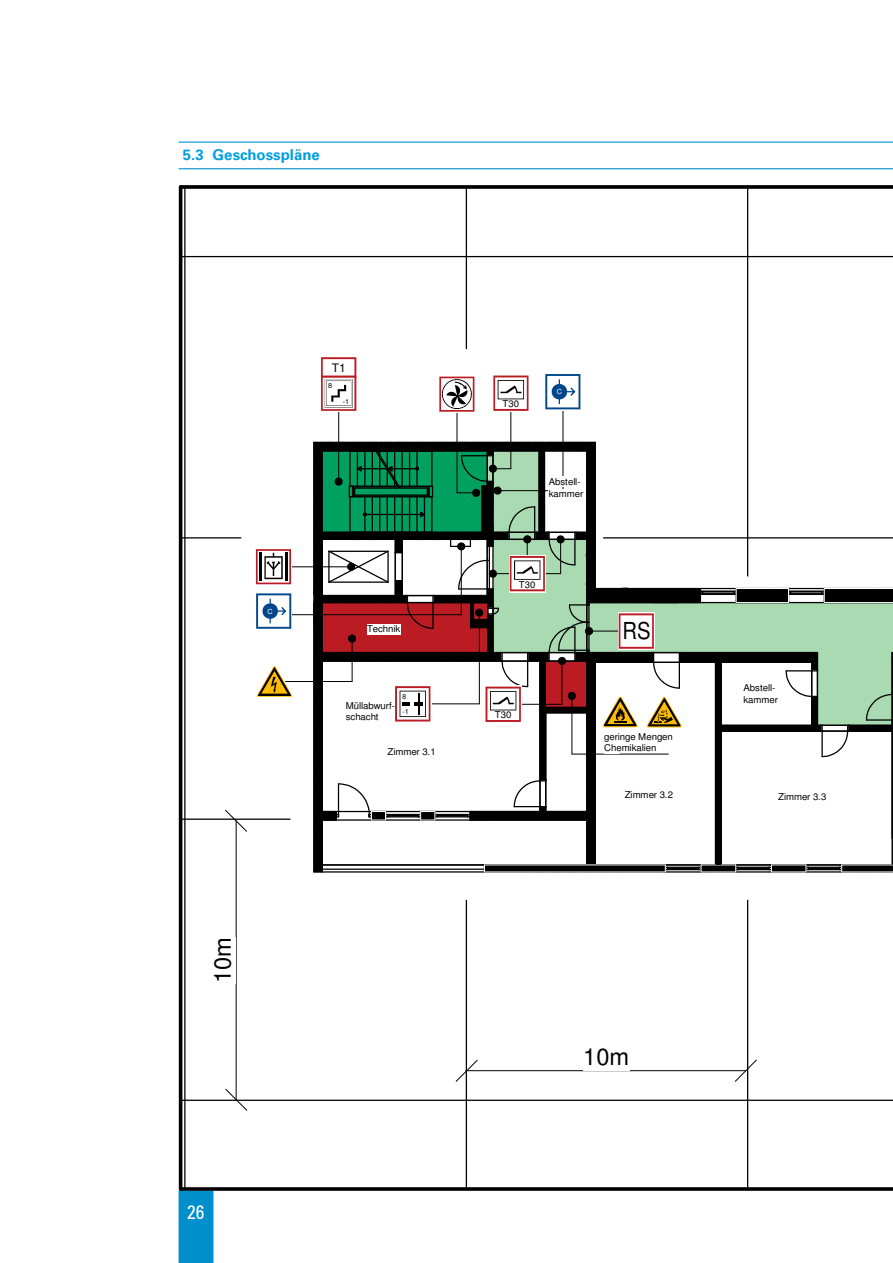
<style>
.page{position:relative;width:893px;height:1263px;background:#fff}
.page>*{position:absolute;margin:0;border:0;box-sizing:border-box;transform-origin:0 0}
.t1{font:23.4px "Helvetica";color:#000}
.t2{font:23.4px "Helvetica";color:#000;scale:.86 1}
.t3{font:condensed 19.35px "Univers LT Pro";color:#fff}
.CI_Artikel_2_Punkte{font:700 15px "Univers LT Pro 65";color:#009ee0}
.t4{font:11.7px "Helvetica";color:#000}
.t5{font:9.3px/11.2px "Helvetica";letter-spacing:-.005em;color:#000}
.t6{font:7.05px "Helvetica";color:#000}
.t7{font:7.05px "Helvetica";color:#fff}
.t8{font:7.05px "Helvetica";color:#000;scale:.96 1}
</style>
<div class="page">
<div style="left:179px;top:1191px;width:34px;height:72px;background:#008fcd"></div>
<hr style="left:180px;top:1099px;width:713px;height:2px;background:#000">
<hr style="left:180px;top:818px;width:713px;height:2px;background:#000">
<hr style="left:180px;top:537px;width:713px;height:1px;background:#000">
<hr style="left:180px;top:256px;width:713px;height:1px;background:#000">
<hr style="left:747px;top:186px;width:1px;height:1003px;background:#000">
<hr style="left:466px;top:186px;width:1px;height:1003px;background:#000">
<hr style="left:184px;top:186px;width:1px;height:1003px;background:#000">
<hr style="left:180px;top:1189px;width:713px;height:1px;background:#000">
<hr style="left:180px;top:186px;width:1px;height:1003px;background:#000">
<svg style="left:181px;top:185px;width:712px;height:4px;background:#131313"></svg>
<hr style="left:179px;top:187px;width:3px;height:1002px;background:#000">
<svg style="left:181px;top:1187px;width:712px;height:4px;fill:#000"></svg>
<hr style="left:563px;top:392px;width:1px;height:99px;background:#000">
<hr style="left:273px;top:614px;width:188px;height:1px;background:#000">
<hr style="left:274px;top:566px;width:77px;height:1px;background:#000">
<svg style="left:255px;top:549px;width:37px;height:36px"></svg>
<svg style="left:256px;top:549px;width:35px;height:35px"></svg>
<hr style="left:259px;top:553px;width:3px;height:28px;background:#000">
<hr style="left:285px;top:553px;width:3px;height:28px;background:#000">
<hr style="left:510px;top:393px;width:1px;height:76px;background:#000">
<svg style="left:510px;top:375px;width:19px;height:37px"></svg>
<svg style="left:493px;top:375px;width:35px;height:36px"></svg>
<hr style="left:338px;top:384px;width:1px;height:97px;background:#000">
<svg style="left:338px;top:357px;width:19px;height:55px"></svg>
<svg style="left:321px;top:357px;width:35px;height:54px"></svg>
<hr style="left:274px;top:681px;width:78px;height:1px;background:#000">
<svg style="left:257px;top:666px;width:35px;height:31px"></svg>
<svg style="left:545px;top:374px;width:36px;height:36px"></svg>
<svg style="left:545px;top:374px;width:35px;height:35px"></svg>
<svg style="left:291px;top:593px;width:1px;height:36px"></svg>
<svg style="left:256px;top:593px;width:35px;height:36px"></svg>
<hr style="left:457px;top:394px;width:1px;height:99px;background:#000">
<svg style="left:312px;top:440px;width:581px;height:434px"></svg>
<svg style="left:439px;top:376px;width:36px;height:37px"></svg>
<svg style="left:439px;top:377px;width:35px;height:35px"></svg>
<hr style="left:466px;top:1070px;width:280px;height:1px;background:#000">
<svg style="left:455px;top:1059px;width:23px;height:23px"></svg>
<svg style="left:734px;top:1059px;width:23px;height:23px"></svg>
<div style="left:583px;top:1044px;width:46px;height:27px;background:#fff"></div>
<hr style="left:236px;top:821px;width:1px;height:280px;background:#000">
<svg style="left:225px;top:1088px;width:23px;height:23px"></svg>
<svg style="left:224px;top:809px;width:24px;height:23px"></svg>
<hr style="left:179px;top:142px;width:714px;height:1px;background:#008fcd">
<hr style="left:179px;top:168px;width:714px;height:1px;background:#008fcd">
<p class="CI_Artikel_2_Punkte" style="left:183px;top:144px;width:139px">5.3 Geschosspläne</p>
<p class="t4" style="left:332px;top:361px;width:16px">T1</p>
<p class="t6" style="left:328px;top:382px;width:6px">8</p>
<p class="t6" style="left:343px;top:397px;width:8px">-1</p>
<p class="t7" style="left:268px;top:607px;width:7px">C</p>
<p class="t1" style="left:209px;top:983px;width:47px;rotate:-90deg">10m</p>
<p class="t5" style="left:367px;top:623px;width:35px">Technik</p>
<p class="t5" style="left:346px;top:700px;width:51px">Müllabwurf&shy;schacht</p>
<p class="t8" style="left:402px;top:692px;width:5px">8</p>
<p class="t6" style="left:402px;top:708px;width:8px">-1</p>
<p class="t5" style="left:387px;top:746px;width:50px">Zimmer 3.1</p>
<h2 class="t3" style="left:187px;top:1200px;width:19px">26</h2>
<p class="t5" style="left:503px;top:398px;width:18px">T30</p>
<p class="t7" style="left:557px;top:388px;width:7px">C</p>
<p class="t5" style="left:549px;top:475px;width:36px;line-height:12.3px">Abstell&shy;kammer</p>
<p class="t5" style="left:519px;top:579px;width:18px">T30</p>
<p class="t5" style="left:495px;top:709px;width:18px">T30</p>
<p class="t2" style="left:622px;top:617px;width:34px">RS</p>
<p class="t5" style="left:604px;top:731px;width:70px">geringe Mengen<br>Chemikalien</p>
<p class="t5" style="left:743px;top:681px;width:36px;line-height:12.1px">Abstell&shy;kammer</p>
<p class="t5" style="left:625px;top:789px;width:50px">Zimmer 3.2</p>
<p class="t5" style="left:778px;top:791px;width:50px">Zimmer 3.3</p>
<p class="t1" style="left:583px;top:1044px;width:48px">10m</p>
</div>
